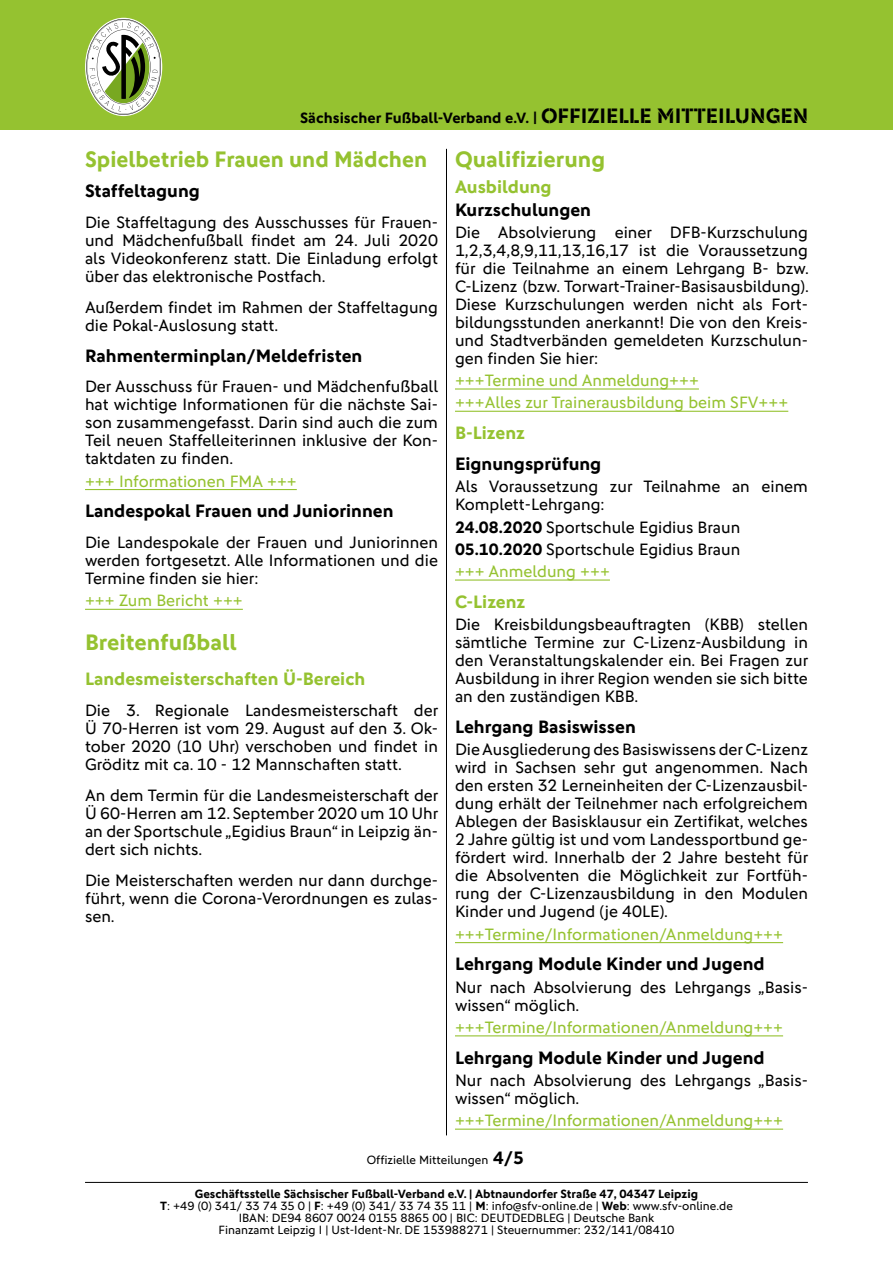
<style>
.page{position:relative;width:893px;height:1263px;background:#fff}
.page>*{position:absolute;margin:0;border:0;box-sizing:border-box;transform-origin:0 0}
.t1{font:700 22.5px "DFB Sans";color:#95c230}
.t2{font:700 18px "DFB Sans";color:#000}
.t3{font:700 18px "DFB Sans";color:#95c230}
.t4{font:16.5px/18px "DFB Sans";color:#000;text-align:justify}
.t5{font:16.5px/22.2px "DFB Sans";color:#95c230}
.t6{font:700 15px "DFB Sans";color:#000}
.t7{font:12px/12px "DFB Sans";color:#000;text-align:center}
.s1{font-family:"DFB Stencil";font-weight:400}
.s2{font-family:"DFB Stencil";font-weight:400;font-size:21px}
.s3{font-weight:700}
.s4{color:#95c230}
.s5{font-weight:700;font-size:18px}
</style>
<div class="page">
<div style="left:0;top:0;width:893px;height:130px;background:#95c230"></div>
<svg style="left:86px;top:19px;width:75px;height:96px"></svg>
<hr style="left:85px;top:1182px;width:723px;height:1px;background:#000">
<hr style="left:85px;top:489px;width:212px;height:1px;background:#95c230">
<hr style="left:85px;top:609px;width:158px;height:1px;background:#95c230">
<hr style="left:446px;top:149px;width:1px;height:986px;background:#000">
<hr style="left:455px;top:388px;width:244px;height:2px;background:#95c230">
<hr style="left:455px;top:411px;width:333px;height:1px;background:#95c230">
<hr style="left:455px;top:579px;width:155px;height:2px;background:#95c230">
<hr style="left:455px;top:942px;width:328px;height:1px;background:#95c230">
<hr style="left:455px;top:1035px;width:328px;height:1px;background:#95c230">
<hr style="left:455px;top:1128px;width:328px;height:2px;background:#95c230">
<p class="t6" style="left:300px;top:109px;width:510px">Sächsischer Fußball-Verband e.V. <span class="s1">|</span> <span class="s2">OFFIZIELLE MITTEILUNGEN</span></p>
<h1 class="t1" style="left:85px;top:145px;width:344px">Spielbetrieb Frauen und Mädchen</h1>
<p class="t2" style="left:85px;top:180px;width:116px">Staffeltagung</p>
<p class="t4" style="left:85px;top:213px;width:354px">Die Staffeltagung des Ausschusses für Frauen&shy;und Mädchenfußball findet am 24. Juli 2020 als Videokonferenz statt. Die Einladung erfolgt über das elektronische Postfach.</p>
<p class="t4" style="left:85px;top:298px;width:354px">Außerdem findet im Rahmen der Staffeltagung die Pokal-Auslosung statt.</p>
<p class="t2" style="left:85px;top:345px;width:279px">Rahmenterminplan/Meldefristen</p>
<p class="t4" style="left:85px;top:377px;width:354px">Der Ausschuss für Frauen- und Mädchenfußball hat wichtige Informationen für die nächste Sai&shy;son zusammengefasst. Darin sind auch die zum Teil neuen Staffelleiterinnen inklusive der Kon&shy;taktdaten zu finden.</p>
<p class="t5" style="left:85px;top:470px;width:213px">+++ Informationen FMA +++</p>
<p class="t2" style="left:85px;top:500px;width:310px">Landespokal Frauen und Juniorinnen</p>
<p class="t4" style="left:85px;top:533px;width:354px">Die Landespokale der Frauen und Juniorinnen werden fortgesetzt. Alle Informationen und die Termine finden sie hier:</p>
<p class="t5" style="left:85px;top:589px;width:159px">+++ Zum Bericht +++</p>
<h1 class="t1" style="left:85px;top:629px;width:153px">Breitenfußball</h1>
<p class="t3" style="left:85px;top:668px;width:282px">Landesmeisterschaften Ü-Bereich</p>
<p class="t4" style="left:85px;top:701px;width:355px">Die 3. Regionale Landesmeisterschaft der Ü 70-Herren ist vom 29. August auf den 3. Ok&shy;tober 2020 (10 Uhr) verschoben und findet in Gröditz mit ca. 10 - 12 Mannschaften statt.</p>
<p class="t4" style="left:85px;top:786px;width:355px">An dem Termin für die Landesmeisterschaft der Ü 60-Herren am 12. September 2020 um 10 Uhr an der Sportschule „Egidius Braun“ in Leipzig än&shy;dert sich nichts.</p>
<p class="t4" style="left:85px;top:871px;width:354px">Die Meisterschaften werden nur dann durchge&shy;führt, wenn die Corona-Verordnungen es zulas&shy;sen.</p>
<h1 class="t1" style="left:455px;top:145px;width:152px">Qualifizierung</h1>
<p class="t3" style="left:455px;top:176px;width:98px">Ausbildung</p>
<p class="t2" style="left:455px;top:199px;width:138px">Kurzschulungen</p>
<p class="t4" style="left:455px;top:223px;width:355px">Die Absolvierung einer DFB-Kurzschulung 1,2,3,4,8,9,11,13,16,17 ist die Voraussetzung für die Teilnahme an einem Lehrgang B- bzw.<br>C-Lizenz (bzw. Torwart-Trainer-Basisausbildung).<br>Diese Kurzschulungen werden nicht als Fort&shy;bildungsstunden anerkannt! Die von den Kreis&shy;und Stadtverbänden gemeldeten Kurzschulun&shy;gen finden Sie hier:</p>
<p class="t5" style="left:455px;top:369px;width:335px">+++Termine und Anmeldung+++<br>+++Alles zur Trainerausbildung beim SFV+++</p>
<p class="t3" style="left:455px;top:422px;width:71px">B-Lizenz</p>
<p class="t2" style="left:455px;top:453px;width:148px">Eignungsprüfung</p>
<p class="t4" style="left:455px;top:477px;width:354px">Als Voraussetzung zur Teilnahme an einem<br>Komplett-Lehrgang:</p>
<p class="t4" style="left:455px;top:516px;width:287px;line-height:22.2px"><span class="s3">24.08.2020</span> Sportschule Egidius Braun <span class="s3">05.10.2020</span> Sportschule Egidius Braun <span class="s4">+++ Anmeldung +++</span></p>
<p class="t3" style="left:455px;top:591px;width:72px">C-Lizenz</p>
<p class="t4" style="left:455px;top:615px;width:355px">Die Kreisbildungsbeauftragten (KBB) stellen sämtliche Termine zur C-Lizenz-Ausbildung in den Veranstaltungskalender ein. Bei Fragen zur Ausbildung in ihrer Region wenden sie sich bitte an den zuständigen KBB.</p>
<p class="t2" style="left:455px;top:716px;width:182px">Lehrgang Basiswissen</p>
<p class="t4" style="left:455px;top:740px;width:355px">Die Ausgliederung des Basiswissens der C-Lizenz wird in Sachsen sehr gut angenommen. Nach den ersten 32 Lerneinheiten der C-Lizenzausbil&shy;dung erhält der Teilnehmer nach erfolgreichem Ablegen der Basisklausur ein Zertifikat, welches 2 Jahre gültig ist und vom Landessportbund ge&shy;fördert wird. Innerhalb der 2 Jahre besteht für die Absolventen die Möglichkeit zur Fortfüh&shy;rung der C-Lizenzausbildung in den Modulen Kinder und Jugend (je 40LE).</p>
<p class="t5" style="left:455px;top:923px;width:330px">+++Termine/Informationen/Anmeldung+++</p>
<p class="t2" style="left:455px;top:953px;width:311px">Lehrgang Module Kinder und Jugend</p>
<p class="t4" style="left:455px;top:978px;width:354px">Nur nach Absolvierung des Lehrgangs „Basis&shy;wissen“ möglich.</p>
<p class="t5" style="left:455px;top:1016px;width:330px">+++Termine/Informationen/Anmeldung+++</p>
<p class="t2" style="left:455px;top:1047px;width:311px">Lehrgang Module Kinder und Jugend</p>
<p class="t4" style="left:455px;top:1071px;width:354px">Nur nach Absolvierung des Lehrgangs „Basis&shy;wissen“ möglich.</p>
<p class="t5" style="left:455px;top:1109px;width:330px">+++Termine/Informationen/Anmeldung+++</p>
<p class="t7" style="left:367px;top:1154px;width:159px">Offizielle Mitteilungen <span class="s5">4/5</span></p>
<p class="t7" style="left:160px;top:1188px;width:574px"><span class="s3">Geschäftsstelle Sächsischer Fußball-Verband e.V. | Abtnaundorfer Straße 47, 04347 Leipzig<br>T</span>: +49 (0) 341/ 33 74 35 0 | <span class="s3">F</span>: +49 (0) 341/ 33 74 35 11 | <span class="s3">M</span>: info@sfv-online.de | <span class="s3">Web</span>: www.sfv-online.de IBAN: DE94 8607 0024 0155 8865 00 | BIC: DEUTDEDBLEG | Deutsche Bank<br>Finanzamt Leipzig I | Ust-Ident-Nr. DE 153988271 | Steuernummer: 232/141/08410</p>
</div>
